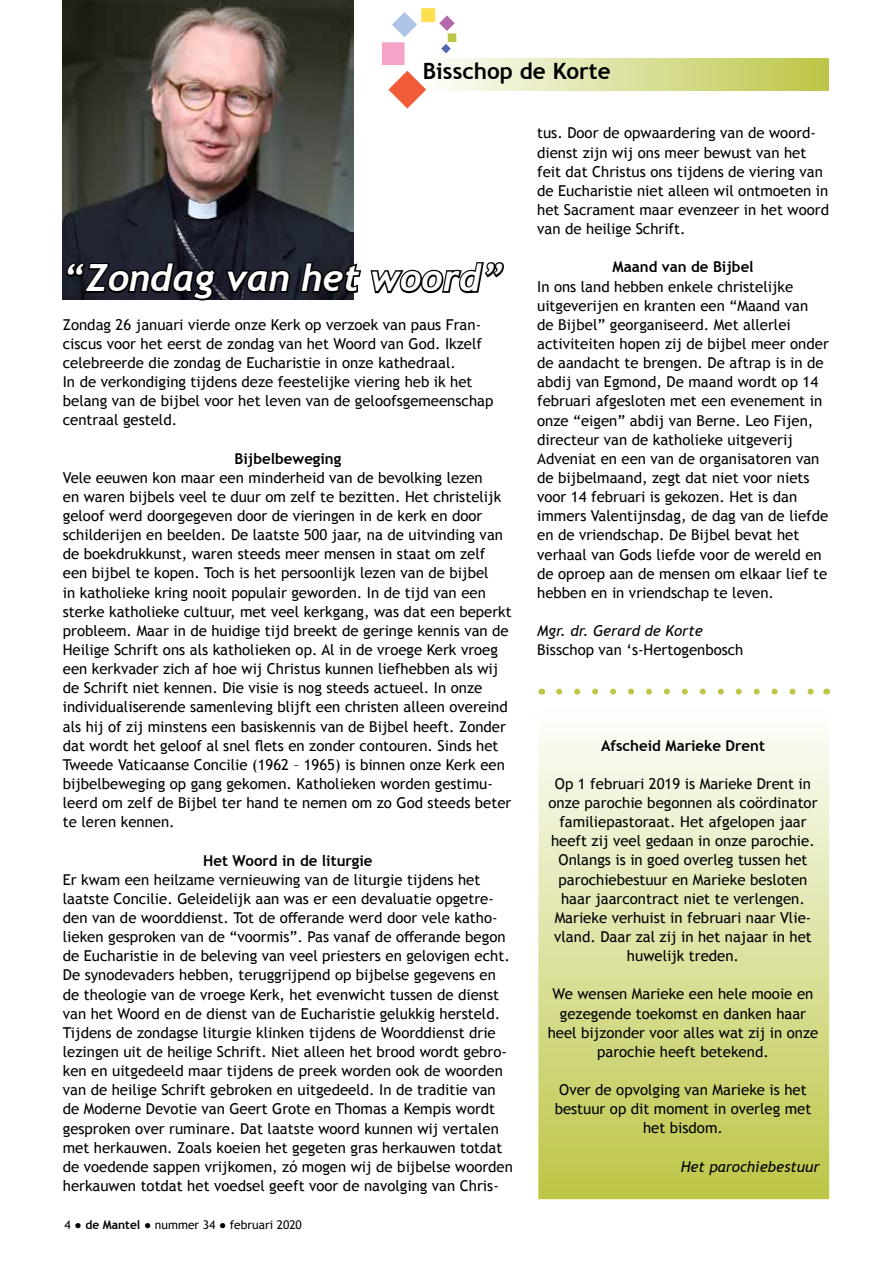
<style>
.page{position:relative;width:893px;height:1263px;background:#fff}
.page>*{position:absolute;margin:0;border:0;box-sizing:border-box;transform-origin:0 0}
.t1{font:italic 700 37.5px "Trebuchet";color:#fff}
.t2{font:700 22.5px "Trebuchet MS";color:#000}
.t3{font:15px/19.2px "Trebuchet MS";color:#000}
.t4{font:700 15px "Trebuchet MS";color:#000}
.t5{font:italic 15px "Trebuchet MS";color:#000}
.t6{font:12px "Trebuchet MS";color:#000}
.s1{font-weight:700}
</style>
<div class="page">
<div style="left:538px;top:707px;width:291px;height:492px;background:linear-gradient(to bottom,#fefefe,#bdc646);border:2px solid #bdc646"></div>
<div style="left:422px;top:58px;width:406px;height:33px;background:linear-gradient(to right,#fefefd,#bdc646)"></div>
<svg style="left:388px;top:71px;width:38px;height:38px"></svg>
<div style="left:382px;top:42px;width:23px;height:23px;background:#f5a4c7"></div>
<svg style="left:392px;top:12px;width:25px;height:25px"></svg>
<div style="left:421px;top:8px;width:14px;height:14px;background:#ffdf4f"></div>
<svg style="left:439px;top:15px;width:16px;height:16px"></svg>
<div style="left:448px;top:33px;width:8px;height:9px;background:#bdc646"></div>
<svg style="left:441px;top:44px;width:10px;height:9px"></svg>
<img style="left:63px;top:0;width:291px;height:299px">
<svg style="left:65px;top:259px;width:227px;height:42px;background:#191b24"></svg>
<svg style="left:298px;top:261px;width:64px;height:34px;background:#23252a"></svg>
<svg style="left:370px;top:262px;width:134px;height:32px"></svg>
<svg style="left:559px;top:689px;width:255px;height:6px"></svg>
<h2 class="t2" style="left:423px;top:57px;width:189px">Bisschop de Korte</h2>
<h1 class="t1" style="left:63px;top:254px;width:442px">“Zondag van het woord”</h1>
<p class="t3" style="left:63px;top:315px;width:432px">Zondag 26 januari vierde onze Kerk op verzoek van paus Fran&shy;ciscus voor het eerst de zondag van het Woord van God. Ikzelf celebreerde die zondag de Eucharistie in onze kathedraal.<br>In de verkondiging tijdens deze feestelijke viering heb ik het belang van de bijbel voor het leven van de geloofsgemeenschap centraal gesteld.</p>
<p class="t4" style="left:235px;top:449px;width:108px">Bijbelbeweging</p>
<p class="t3" style="left:63px;top:468px;width:450px">Vele eeuwen kon maar een minderheid van de bevolking lezen<br>en waren bijbels veel te duur om zelf te bezitten. Het christelijk geloof werd doorgegeven door de vieringen in de kerk en door schilderijen en beelden. De laatste 500 jaar, na de uitvinding van de boekdrukkunst, waren steeds meer mensen in staat om zelf een bijbel te kopen. Toch is het persoonlijk lezen van de bijbel<br>in katholieke kring nooit populair geworden. In de tijd van een sterke katholieke cultuur, met veel kerkgang, was dat een beperkt probleem. Maar in de huidige tijd breekt de geringe kennis van de Heilige Schrift ons als katholieken op. Al in de vroege Kerk vroeg een kerkvader zich af hoe wij Christus kunnen liefhebben als wij de Schrift niet kennen. Die visie is nog steeds actueel. In onze individualiserende samenleving blijft een christen alleen overeind als hij of zij minstens een basiskennis van de Bijbel heeft. Zonder dat wordt het geloof al snel flets en zonder contouren. Sinds het Tweede Vaticaanse Concilie (1962 – 1965) is binnen onze Kerk een bijbelbeweging op gang gekomen. Katholieken worden gestimu&shy;leerd om zelf de Bijbel ter hand te nemen om zo God steeds beter te leren kennen.</p>
<p class="t4" style="left:203px;top:851px;width:171px">Het Woord in de liturgie</p>
<p class="t3" style="left:63px;top:870px;width:452px">Er kwam een heilzame vernieuwing van de liturgie tijdens het laatste Concilie. Geleidelijk aan was er een devaluatie opgetre&shy;den van de woorddienst. Tot de offerande werd door vele katho&shy;lieken gesproken van de “voormis”. Pas vanaf de offerande begon de Eucharistie in de beleving van veel priesters en gelovigen echt.<br>De synodevaders hebben, teruggrijpend op bijbelse gegevens en de theologie van de vroege Kerk, het evenwicht tussen de dienst van het Woord en de dienst van de Eucharistie gelukkig hersteld.<br>Tijdens de zondagse liturgie klinken tijdens de Woorddienst drie lezingen uit de heilige Schrift. Niet alleen het brood wordt gebro&shy;ken en uitgedeeld maar tijdens de preek worden ook de woorden van de heilige Schrift gebroken en uitgedeeld. In de traditie van de Moderne Devotie van Geert Grote en Thomas a Kempis wordt gesproken over ruminare. Dat laatste woord kunnen wij vertalen met herkauwen. Zoals koeien het gegeten gras herkauwen totdat de voedende sappen vrijkomen, zó mogen wij de bijbelse woorden herkauwen totdat het voedsel geeft voor de navolging van Chris-</p>
<p class="t6" style="left:65px;top:1217px;width:239px">4 ● <span class="s1">de Mantel</span> ● nummer 34 ● februari 2020</p>
<p class="t3" style="left:537px;top:123px;width:293px">tus. Door de opwaardering van de woord&shy;dienst zijn wij ons meer bewust van het feit dat Christus ons tijdens de viering van de Eucharistie niet alleen wil ontmoeten in het Sacrament maar evenzeer in het woord van de heilige Schrift.</p>
<p class="t4" style="left:613px;top:258px;width:143px">Maand van de Bijbel</p>
<p class="t3" style="left:537px;top:277px;width:293px">In ons land hebben enkele christelijke uitgeverijen en kranten een “Maand van<br>de Bijbel” georganiseerd. Met allerlei activiteiten hopen zij de bijbel meer onder de aandacht te brengen. De aftrap is in de abdij van Egmond, De maand wordt op 14 februari afgesloten met een evenement in onze “eigen” abdij van Berne. Leo Fijen, directeur van de katholieke uitgeverij Adveniat en een van de organisatoren van de bijbelmaand, zegt dat niet voor niets voor 14 februari is gekozen. Het is dan immers Valentijnsdag, de dag van de liefde en de vriendschap. De Bijbel bevat het verhaal van Gods liefde voor de wereld en de oproep aan de mensen om elkaar lief te hebben en in vriendschap te leven.</p>
<p class="t5" style="left:537px;top:622px;width:167px">Mgr. dr. Gerard de Korte</p>
<p class="t3" style="left:537px;top:640px;width:208px">Bisschop van ‘s-Hertogenbosch</p>
<p class="t4" style="left:601px;top:736px;width:165px">Afscheid Marieke Drent</p>
<p class="t3" style="left:549px;top:774px;width:270px;text-align:center">Op 1 februari 2019 is Marieke Drent in onze parochie begonnen als coördinator familiepastoraat. Het afgelopen jaar heeft zij veel gedaan in onze parochie.<br>Onlangs is in goed overleg tussen het parochiebestuur en Marieke besloten haar jaarcontract niet te verlengen.<br>Marieke verhuist in februari naar Vlie&shy;vland. Daar zal zij in het najaar in het huwelijk treden.</p>
<p class="t3" style="left:548px;top:984px;width:272px;text-align:center">We wensen Marieke een hele mooie en gezegende toekomst en danken haar heel bijzonder voor alles wat zij in onze parochie heeft betekend.</p>
<p class="t3" style="left:555px;top:1080px;width:258px;text-align:center">Over de opvolging van Marieke is het bestuur op dit moment in overleg met het bisdom.</p>
<p class="t5" style="left:681px;top:1157px;width:140px">Het parochiebestuur</p>
</div>
